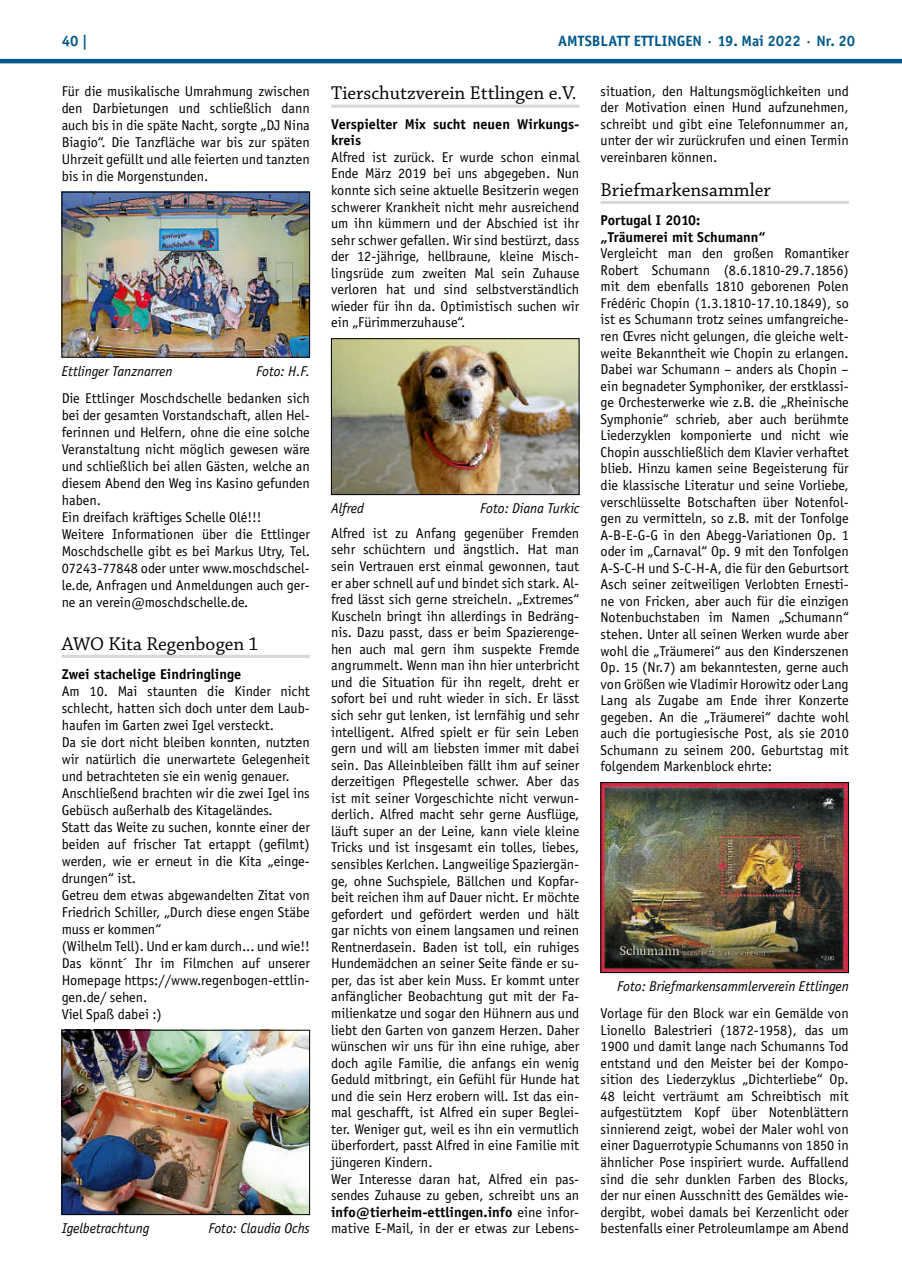
<style>
.page{position:relative;width:902px;height:1280px;background:#fff}
.page>*{position:absolute;margin:0;border:0;box-sizing:border-box;transform-origin:0 0}
.t1{font:19.5px "Chaparral Pro";color:#000}
.t2{font:700 15px "Officina Sans";color:#00588b}
.t3{font:14.25px/16.5px "Officina Sans";color:#000;text-align:justify}
.t4{font:italic 14.25px "Officina Sans";color:#000}
.t5{font:700 14.25px/16.5px "Officina Sans";color:#000}
.s1{font-weight:700}
</style>
<div class="page">
<hr style="left:0;top:59px;width:901px;height:4px;background:#00588b">
<hr style="left:62px;top:655px;width:248px;height:3px;background:#d8d8d9">
<img style="left:64px;top:194px;width:244px;height:161px">
<div style="left:62px;top:192px;width:248px;height:165px;border:1px solid #000"></div>
<img style="left:64px;top:1032px;width:244px;height:181px">
<div style="left:62px;top:1030px;width:248px;height:185px;border:1px solid #000"></div>
<hr style="left:331px;top:105px;width:248px;height:3px;background:#d8d8d9">
<img style="left:333px;top:340px;width:244px;height:153px">
<div style="left:331px;top:338px;width:248px;height:157px;border:1px solid #000"></div>
<hr style="left:600px;top:201px;width:248px;height:3px;background:#d8d8d9">
<img style="left:602px;top:784px;width:244px;height:187px">
<div style="left:600px;top:782px;width:248px;height:191px;border:1px solid #000"></div>
<p class="t2" style="left:62px;top:32px;width:28px">40 |</p>
<p class="t2" style="left:558px;top:32px;width:298px">AMTSBLATT ETTLINGEN · 19. Mai 2022 · Nr. 20</p>
<p class="t3" style="left:62px;top:82px;width:250px;line-height:17px">Für die musikalische Umrahmung zwischen den Darbietungen und schließlich dann auch bis in die späte Nacht, sorgte „DJ Nina Biagio“. Die Tanzfläche war bis zur späten Uhrzeit gefüllt und alle feierten und tanzten bis in die Morgenstunden.</p>
<p class="t3" style="left:600px;top:83px;width:250px">situation, den Haltungsmöglichkeiten und der Motivation einen Hund aufzunehmen, schreibt und gibt eine Telefonnummer an, unter der wir zurückrufen und einen Termin vereinbaren können.</p>
<h1 class="t1" style="left:600px;top:179px;width:171px">Briefmarkensammler</h1>
<p class="t5" style="left:600px;top:212px;width:167px">Portugal I 2010: „Träumerei mit Schumann“</p>
<p class="t3" style="left:600px;top:245px;width:250px">Vergleicht man den großen Romantiker Robert Schumann (8.6.1810-29.7.1856) mit dem ebenfalls 1810 geborenen Polen Frédéric Chopin (1.3.1810-17.10.1849), so ist es Schumann trotz seines umfangreiche&shy;ren Œvres nicht gelungen, die gleiche welt&shy;weite Bekanntheit wie Chopin zu erlangen.<br>Dabei war Schumann – anders als Chopin – ein begnadeter Symphoniker, der erstklassi&shy;ge Orchesterwerke wie z.B. die „Rheinische Symphonie“ schrieb, aber auch berühmte Liederzyklen komponierte und nicht wie Chopin ausschließlich dem Klavier verhaftet blieb. Hinzu kamen seine Begeisterung für die klassische Literatur und seine Vorliebe, verschlüsselte Botschaften über Notenfol&shy;gen zu vermitteln, so z.B. mit der Tonfolge A-B-E-G-G in den Abegg-Variationen Op. 1 oder im „Carnaval“ Op. 9 mit den Tonfolgen A-S-C-H und S-C-H-A, die für den Geburtsort Asch seiner zeitweiligen Verlobten Ernesti&shy;ne von Fricken, aber auch für die einzigen Notenbuchstaben im Namen „Schumann“ stehen. Unter all seinen Werken wurde aber wohl die „Träumerei“ aus den Kinderszenen Op. 15 (Nr.7) am bekanntesten, gerne auch von Größen wie Vladimir Horowitz oder Lang Lang als Zugabe am Ende ihrer Konzerte gegeben. An die „Träumerei“ dachte wohl auch die portugiesische Post, als sie 2010<br>Schumann zu seinem 200. Geburtstag mit folgendem Markenblock ehrte:</p>
<h1 class="t1" style="left:331px;top:82px;width:247px">Tierschutzverein Ettlingen e.V.</h1>
<p class="t5" style="left:331px;top:116px;width:250px">Verspielter Mix sucht neuen Wirkungs&shy;kreis</p>
<p class="t3" style="left:331px;top:149px;width:250px">Alfred ist zurück. Er wurde schon einmal Ende März 2019 bei uns abgegeben. Nun konnte sich seine aktuelle Besitzerin wegen schwerer Krankheit nicht mehr ausreichend um ihn kümmern und der Abschied ist ihr sehr schwer gefallen. Wir sind bestürzt, dass der 12-jährige, hellbraune, kleine Misch&shy;lingsrüde zum zweiten Mal sein Zuhause verloren hat und sind selbstverständlich wieder für ihn da. Optimistisch suchen wir ein „Fürimmerzuhause“.</p>
<p class="t4" style="left:62px;top:363px;width:112px">Ettlinger Tanznarren</p>
<p class="t4" style="left:256px;top:363px;width:55px">Foto: H.F.</p>
<p class="t3" style="left:62px;top:390px;width:250px;line-height:17px;text-align:left">Die Ettlinger Moschdschelle bedanken sich bei der gesamten Vorstandschaft, allen Hel&shy;ferinnen und Helfern, ohne die eine solche Veranstaltung nicht möglich gewesen wäre und schließlich bei allen Gästen, welche an diesem Abend den Weg ins Kasino gefunden haben.<br>Ein dreifach kräftiges Schelle Olé!!!<br>Weitere Informationen über die Ettlinger Moschdschelle gibt es bei Markus Utry, Tel.<br>07243-77848 oder unter www.moschdschel&shy;le.de, Anfragen und Anmeldungen auch ger&shy;ne an verein@moschdschelle.de.</p>
<h1 class="t1" style="left:62px;top:633px;width:199px">AWO Kita Regenbogen 1</h1>
<p class="t5" style="left:62px;top:666px;width:181px">Zwei stachelige Eindringlinge</p>
<p class="t3" style="left:62px;top:683px;width:250px;line-height:17px;text-align:left">Am 10. Mai staunten die Kinder nicht schlecht, hatten sich doch unter dem Laub&shy;haufen im Garten zwei Igel versteckt.<br>Da sie dort nicht bleiben konnten, nutzten wir natürlich die unerwartete Gelegenheit und betrachteten sie ein wenig genauer.<br>Anschließend brachten wir die zwei Igel ins Gebüsch außerhalb des Kitageländes.<br>Statt das Weite zu suchen, konnte einer der beiden auf frischer Tat ertappt (gefilmt) werden, wie er erneut in die Kita „einge&shy;drungen“ ist.<br>Getreu dem etwas abgewandelten Zitat von Friedrich Schiller, „Durch diese engen Stäbe muss er kommen“<br>(Wilhelm Tell). Und er kam durch... und wie!!<br>Das könnt´ Ihr im Filmchen auf unserer Homepage https://www.regenbogen-ettlin&shy;gen.de/ sehen.<br>Viel Spaß dabei :)</p>
<p class="t4" style="left:331px;top:500px;width:34px">Alfred</p>
<p class="t4" style="left:480px;top:500px;width:101px">Foto: Diana Turkic</p>
<p class="t3" style="left:331px;top:525px;width:250px;text-align:left">Alfred ist zu Anfang gegenüber Fremden sehr schüchtern und ängstlich. Hat man sein Vertrauen erst einmal gewonnen, taut er aber schnell auf und bindet sich stark. Al&shy;fred lässt sich gerne streicheln. „Extremes“ Kuscheln bringt ihn allerdings in Bedräng&shy;nis. Dazu passt, dass er beim Spazierenge&shy;hen auch mal gern ihm suspekte Fremde angrummelt. Wenn man ihn hier unterbricht und die Situation für ihn regelt, dreht er sofort bei und ruht wieder in sich. Er lässt sich sehr gut lenken, ist lernfähig und sehr intelligent. Alfred spielt er für sein Leben gern und will am liebsten immer mit dabei sein. Das Alleinbleiben fällt ihm auf seiner derzeitigen Pflegestelle schwer. Aber das ist mit seiner Vorgeschichte nicht verwun&shy;derlich. Alfred macht sehr gerne Ausflüge, läuft super an der Leine, kann viele kleine Tricks und ist insgesamt ein tolles, liebes, sensibles Kerlchen. Langweilige Spaziergän&shy;ge, ohne Suchspiele, Bällchen und Kopfar&shy;beit reichen ihm auf Dauer nicht. Er möchte gefordert und gefördert werden und hält gar nichts von einem langsamen und reinen Rentnerdasein. Baden ist toll, ein ruhiges Hundemädchen an seiner Seite fände er su&shy;per, das ist aber kein Muss. Er kommt unter anfänglicher Beobachtung gut mit der Fa&shy;milienkatze und sogar den Hühnern aus und liebt den Garten von ganzem Herzen. Daher wünschen wir uns für ihn eine ruhige, aber doch agile Familie, die anfangs ein wenig Geduld mitbringt, ein Gefühl für Hunde hat und die sein Herz erobern will. Ist das ein&shy;mal geschafft, ist Alfred ein super Beglei&shy;ter. Weniger gut, weil es ihn ein vermutlich überfordert, passt Alfred in eine Familie mit jüngeren Kindern.<br>Wer Interesse daran hat, Alfred ein pas&shy;sendes Zuhause zu geben, schreibt uns an <span class="s1">info@tierheim-ettlingen.info</span> eine infor&shy;mative E-Mail, in der er etwas zur Lebens-</p>
<p class="t4" style="left:617px;top:978px;width:233px">Foto: Briefmarkensammlerverein Ettlingen</p>
<p class="t3" style="left:600px;top:1005px;width:250px">Vorlage für den Block war ein Gemälde von Lionello Balestrieri (1872-1958), das um 1900 und damit lange nach Schumanns Tod entstand und den Meister bei der Kompo&shy;sition des Liederzyklus „Dichterliebe“ Op.<br>48 leicht verträumt am Schreibtisch mit aufgestütztem Kopf über Notenblättern sinnierend zeigt, wobei der Maler wohl von einer Daguerrotypie Schumanns von 1850 in ähnlicher Pose inspiriert wurde. Auffallend sind die sehr dunklen Farben des Blocks, der nur einen Ausschnitt des Gemäldes wie&shy;dergibt, wobei damals bei Kerzenlicht oder bestenfalls einer Petroleumlampe am Abend</p>
<p class="t4" style="left:62px;top:1220px;width:89px">Igelbetrachtung</p>
<p class="t4" style="left:208px;top:1220px;width:103px">Foto: Claudia Ochs</p>
</div>
